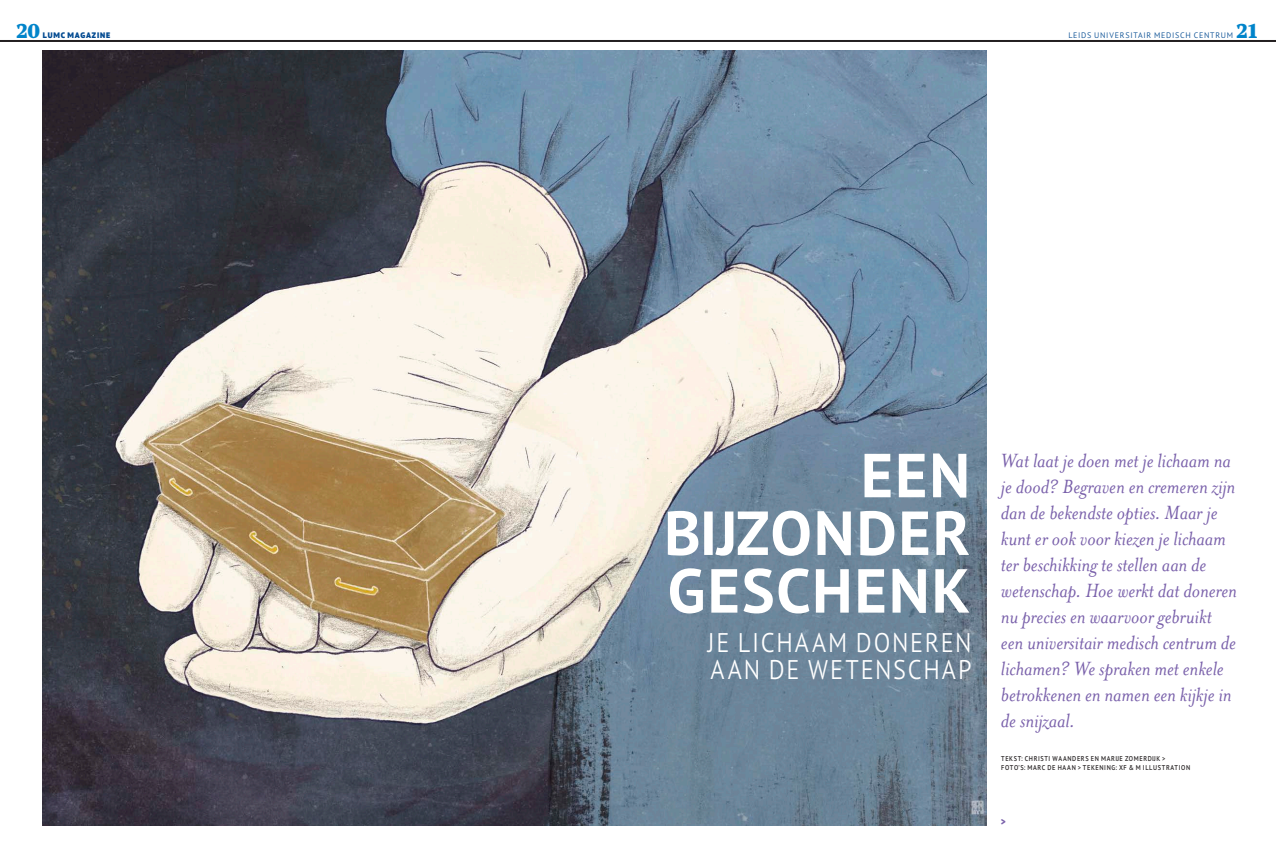
<style>
.page{position:relative;width:1276px;height:865px;background:#fff}
.page>*{position:absolute;margin:0;border:0;box-sizing:border-box;transform-origin:0 0}
.t1{font:700 62.1px/57.7px "PT Sans Pro";letter-spacing:.03em;color:#fff;text-align:justify}
.t2{font:300 27px/27px "PT Sans Pro";letter-spacing:.07em;color:#fff;scale:.9 1}
.t3{font:italic 22px/26px "Mrs Eaves OT";letter-spacing:-.005em;color:#7960aa}
.t4{font:900 20px "PT Serif Pro";color:#0084ca}
.t5{font:900 10px "PT Sans Pro";color:#7960aa;scale:.9 1}
.t6{font:300 8px "PT Sans Pro";letter-spacing:.095em;color:#014990}
.t7{font:900 8px "PT Sans Pro";letter-spacing:.1em;color:#014990}
.t8{font:600 7px/9px "PT Sans Pro";letter-spacing:.1em;color:#231f20;scale:.9 1}
</style>
<div class="page">
<img style="left:43px;top:50px;width:943px;height:775px">
<hr style="left:0;top:40px;width:638px;height:2px;background:#231f20">
<hr style="left:638px;top:40px;width:638px;height:2px;background:#231f20">
<p class="t4" style="left:16px;top:17px;width:25px">20</p>
<p class="t7" style="left:43px;top:29px;width:69px">LUMC MAGAZINE</p>
<p class="t6" style="left:1068px;top:30px;width:166px">LEIDS UNIVERSITAIR MEDISCH CENTRUM</p>
<p class="t4" style="left:1236px;top:17px;width:24px">21</p>
<h1 class="t1" style="left:664px;top:445px;width:307px;text-indent:197px">EEN BIJZONDER GESCHENK</h1>
<p class="t2" style="left:708px;top:628px;width:294px">JE LICHAAM DONEREN<br>AAN DE WETENSCHAP</p>
<p class="t3" style="left:1001px;top:448px;width:238px">Wat laat je doen met je lichaam na je dood? Begraven en cremeren zijn dan de bekendste opties. Maar je kunt er ook voor kiezen je lichaam ter beschikking te stellen aan de wetenschap. Hoe werkt dat doneren nu precies en waarvoor gebruikt een universitair medisch centrum de lichamen? We spraken met enkele betrokkenen en namen een kijkje in de snijzaal.</p>
<p class="t8" style="left:1001px;top:754px;width:212px">TEKST: CHRISTI WAANDERS EN MARIJE ZOMERDIJK &gt;<br>FOTO’S: MARC DE HAAN &gt; TEKENING: XF &amp; M ILLUSTRATION</p>
<p class="t5" style="left:1001px;top:815px;width:7px">&gt;</p>
</div>
